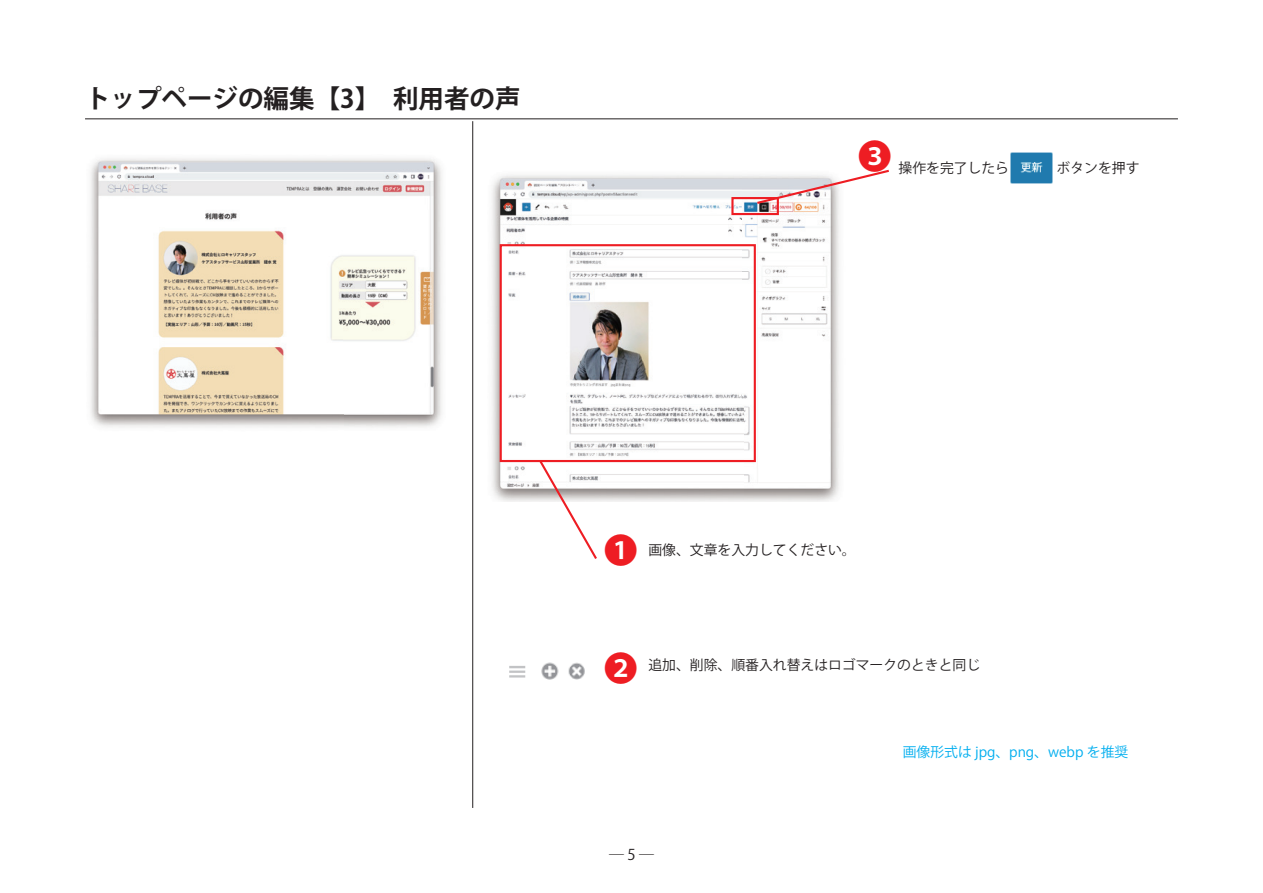
<style>
.page{position:relative;width:1263px;height:893px;background:#fff}
.page>*{position:absolute;margin:0;border:0;box-sizing:border-box;transform-origin:0 0}
.t1{font:34.05px "Koz Go Pro";color:#ee1d23}
.t2{font:700 25.5px "Koz Go Pro";color:#231f20}
.t3{font:14.85px "Koz Go Pro";color:#231f20}
.t4{font:13.8px "Koz Go Pro";color:#231f20}
.t5{font:13.8px "Koz Go Pro";color:#00aeef}
</style>
<div class="page">
<hr style="left:472px;top:121px;width:1px;height:687px;background:#231f20">
<hr style="left:85px;top:119px;width:1093px;height:1px;background:#231f20">
<img style="left:90px;top:158px;width:352px;height:270px">
<img style="left:491px;top:175px;width:349px;height:327px">
<div style="left:500px;top:244px;width:256px;height:218px;border:2px solid #ee1d23"></div>
<div style="left:731px;top:197px;width:48px;height:18px;border:2px solid #ee1d23"></div>
<svg style="left:537px;top:458px;width:62px;height:101px"></svg>
<svg style="left:755px;top:169px;width:134px;height:36px"></svg>
<img style="left:1010px;top:152px;width:43px;height:32px">
<img style="left:509px;top:662px;width:76px;height:18px">
<h2 class="t2" style="left:85px;top:82px;width:437px">トップページの編集【3】　利用者の声</h2>
<h1 class="t1" style="left:858px;top:134px;width:36px">❸</h1>
<p class="t4" style="left:898px;top:159px;width:112px">操作を完了したら</p>
<p class="t4" style="left:1056px;top:159px;width:84px">ボタンを押す</p>
<h1 class="t1" style="left:604px;top:528px;width:36px">❶</h1>
<p class="t4" style="left:648px;top:541px;width:209px">画像、文章を入力してください。</p>
<h1 class="t1" style="left:604px;top:646px;width:36px">❷</h1>
<p class="t4" style="left:648px;top:656px;width:333px">追加、削除、順番入れ替えはロゴマークのときと同じ</p>
<p class="t5" style="left:903px;top:743px;width:227px">画像形式は jpg、png、webp を推奨</p>
<p class="t3" style="left:609px;top:845px;width:46px">─ 5 ─</p>
</div>
